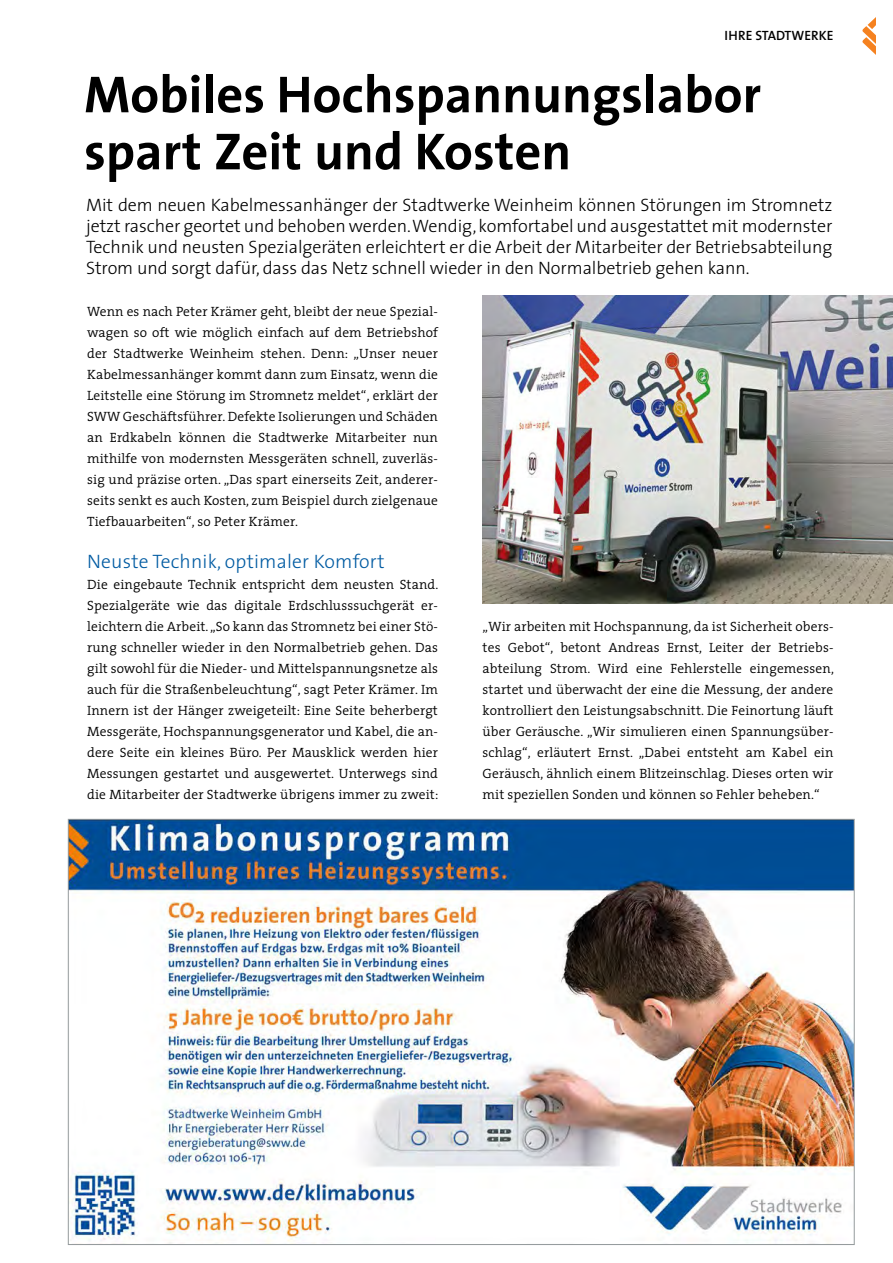
<style>
.page{position:relative;width:893px;height:1263px;background:#fff}
.page>*{position:absolute;margin:0;border:0;box-sizing:border-box;transform-origin:0 0}
.t1{font:700 52.5px/57px "The Sans";color:#000}
.t2{font:300 19.5px "The Sans";letter-spacing:.01em;color:#005ba2}
.t3{font:300 18px/21px "The Sans";letter-spacing:-.005em;color:#000;text-align:justify}
.t4{font:300 13.5px/21px "The Serif";letter-spacing:.01em;color:#000;text-align:justify}
.t5{font:600 13.5px "The Sans";color:#000}
</style>
<div class="page">
<img style="left:483px;top:296px;width:410px;height:308px">
<img style="left:70px;top:821px;width:783px;height:422px">
<svg style="left:862px;top:17px;width:14px;height:38px"></svg>
<p class="t5" style="left:725px;top:27px;width:110px">IHRE STADTWERKE</p>
<h1 class="t1" style="left:84px;top:66px;width:679px">Mobiles Hochspannungslabor spart Zeit und Kosten</h1>
<p class="t3" style="left:86px;top:195px;width:748px">Mit dem neuen Kabelmessanhänger der Stadtwerke Weinheim können Störungen im Stromnetz jetzt rascher geortet und behoben werden. Wendig, komfortabel und ausgestattet mit modernster Technik und neusten Spezialgeräten erleichtert er die Arbeit der Mitarbeiter der Betriebsabteilung Strom und sorgt dafür, dass das Netz schnell wieder in den Normalbetrieb gehen kann.</p>
<p class="t4" style="left:87px;top:301px;width:352px">Wenn es nach Peter Krämer geht, bleibt der neue Spezial&shy;wagen so oft wie möglich einfach auf dem Betriebshof der Stadtwerke Weinheim stehen. Denn: „Unser neuer Kabelmessanhänger kommt dann zum Einsatz, wenn die Leitstelle eine Störung im Stromnetz meldet“, erklärt der SWW Geschäftsführer. Defekte Isolierungen und Schäden an Erdkabeln können die Stadtwerke Mitarbeiter nun mithilfe von modernsten Messgeräten schnell, zuverläs&shy;sig und präzise orten. „Das spart einerseits Zeit, anderer&shy;seits senkt es auch Kosten, zum Beispiel durch zielgenaue Tiefbauarbeiten“, so Peter Krämer.</p>
<h2 class="t2" style="left:87px;top:549px;width:299px">Neuste Technik, optimaler Komfort</h2>
<p class="t4" style="left:87px;top:574px;width:353px">Die eingebaute Technik entspricht dem neusten Stand.<br>Spezialgeräte wie das digitale Erdschlusssuchgerät er&shy;leichtern die Arbeit. „So kann das Stromnetz bei einer Stö&shy;rung schneller wieder in den Normalbetrieb gehen. Das gilt sowohl für die Nieder- und Mittelspannungsnetze als auch für die Straßenbeleuchtung“, sagt Peter Krämer. Im Innern ist der Hänger zweigeteilt: Eine Seite beherbergt Messgeräte, Hochspannungsgenerator und Kabel, die an&shy;dere Seite ein kleines Büro. Per Mausklick werden hier Messungen gestartet und ausgewertet. Unterwegs sind die Mitarbeiter der Stadtwerke übrigens immer zu zweit:</p>
<p class="t4" style="left:483px;top:616px;width:353px">„Wir arbeiten mit Hochspannung, da ist Sicherheit obers&shy;tes Gebot“, betont Andreas Ernst, Leiter der Betriebs&shy;abteilung Strom. Wird eine Fehlerstelle eingemessen, startet und überwacht der eine die Messung, der andere kontrolliert den Leistungsabschnitt. Die Feinortung läuft über Geräusche. „Wir simulieren einen Spannungsüber&shy;schlag“, erläutert Ernst. „Dabei entsteht am Kabel ein Geräusch, ähnlich einem Blitzeinschlag. Dieses orten wir mit speziellen Sonden und können so Fehler beheben.“</p>
</div>
